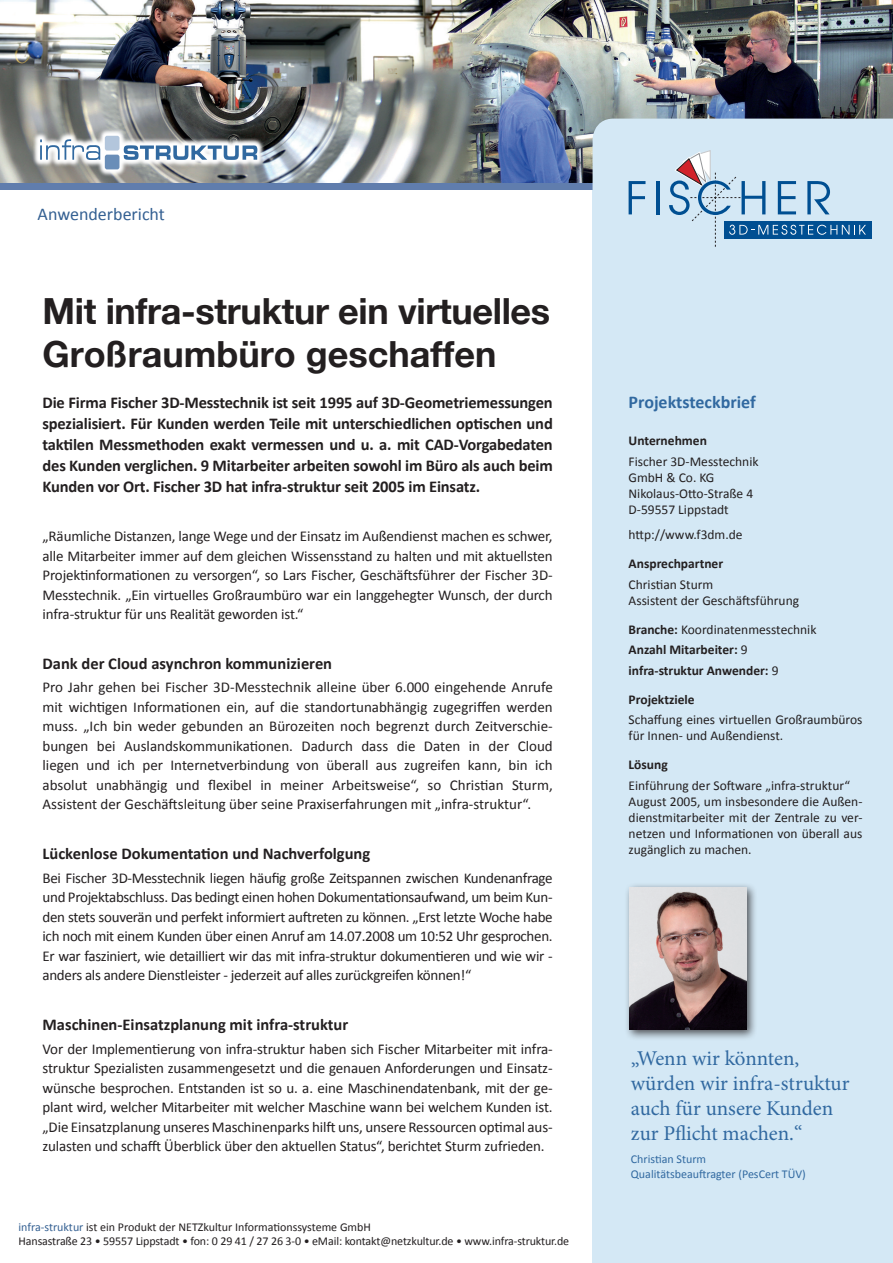
<style>
.page{position:relative;width:893px;height:1263px;background:#fff}
.page>*{position:absolute;margin:0;border:0;box-sizing:border-box;transform-origin:0 0}
.t1{font:700 36px/43.2px "Helvetica Neue";letter-spacing:-.01em;color:#231f20}
.t2{font:21px/25.2px "Minion Pro";color:#3169a0}
.t3{font:700 18px "Calibri";color:#3169a0}
.t4{font:18px "Calibri";color:#346092}
.t5{font:700 16.5px/21px "Calibri";color:#231f20;text-align:justify}
.t6{font:15px/19.5px "Calibri";letter-spacing:-.01em;color:#231f20;text-align:justify}
.t7{font:13.5px/16.2px "Calibri";color:#231f20}
.t8{font:700 13.5px/20.4px "Calibri";color:#231f20}
.t9{font:12px/14.4px "Calibri";letter-spacing:-.01em;color:#231f20}
.t10{font:12px/14.4px "Calibri";color:#3169a0}
.s1{color:#346092}
.s2{font-weight:400}
</style>
<div class="page">
<div style="left:593px;top:0;width:300px;height:1263px;background:#d4e8f5"></div>
<img style="left:0;top:0;width:893px;height:183px">
<svg style="left:32px;top:128px;width:233px;height:49px;background:#9e9f9d"></svg>
<svg style="left:40px;top:139px;width:60px;height:21px"></svg>
<svg style="left:124px;top:145px;width:133px;height:15px"></svg>
<div style="left:105px;top:155px;width:14px;height:14px;background:#6a8eb8;border-radius:2px"></div>
<div style="left:105px;top:136px;width:14px;height:15px;background:#b3c6dc;border-radius:2px"></div>
<div style="left:0;top:183px;width:893px;height:6px;background:#607dad"></div>
<div style="left:624px;top:882px;width:134px;height:159px;background:#231f20;opacity:.75"></div>
<img style="left:629px;top:888px;width:118px;height:142px">
<svg style="left:593px;top:119px;width:300px;height:120px"></svg>
<svg style="left:629px;top:181px;width:16px;height:33px"></svg>
<hr style="left:656px;top:181px;width:3px;height:33px;background:#004f92">
<div style="left:724px;top:221px;width:148px;height:17px;background:#004f92"></div>
<svg style="left:669px;top:150px;width:197px;height:97px"></svg>
<p class="t4" style="left:38px;top:203px;width:129px">Anwenderbericht</p>
<h1 class="t1" style="left:43px;top:289px;width:509px">Mit infra-struktur ein virtuelles<br>Großraumbüro geschaffen</h1>
<p class="t5" style="left:43px;top:392px;width:512px">Die Firma Fischer 3D-Messtechnik ist seit 1995 auf 3D-Geometriemessungen spezialisiert. Für Kunden werden Teile mit unterschiedlichen optischen und taktilen Messmethoden exakt vermessen und u. a. mit CAD-Vorgabedaten des Kunden verglichen. 9 Mitarbeiter arbeiten sowohl im Büro als auch beim Kunden vor Ort. Fischer 3D hat infra-struktur seit 2005 im Einsatz.</p>
<p class="t6" style="left:43px;top:526px;width:512px">„Räumliche Distanzen, lange Wege und der Einsatz im Außendienst machen es schwer, alle Mitarbeiter immer auf dem gleichen Wissensstand zu halten und mit aktuellsten Projektinformationen zu versorgen“, so Lars Fischer, Geschäftsführer der Fischer 3D-Messtechnik. „Ein virtuelles Großraumbüro war ein langgehegter Wunsch, der durch infra-struktur für uns Realität geworden ist.“</p>
<p class="t5" style="left:43px;top:653px;width:291px">Dank der Cloud asynchron kommunizieren</p>
<p class="t6" style="left:43px;top:678px;width:512px">Pro Jahr gehen bei Fischer 3D-Messtechnik alleine über 6.000 eingehende Anrufe mit wichtigen Informationen ein, auf die standortunabhängig zugegriffen werden muss. „Ich bin weder gebunden an Bürozeiten noch begrenzt durch Zeitverschie&shy;bungen bei Auslandskommunikationen. Dadurch dass die Daten in der Cloud liegen und ich per Internetverbindung von überall aus zugreifen kann, bin ich absolut unabhängig und flexibel in meiner Arbeitsweise“, so Christian Sturm, Assistent der Geschäftsleitung über seine Praxiserfahrungen mit „infra-struktur“.</p>
<p class="t5" style="left:43px;top:843px;width:329px">Lückenlose Dokumentation und Nachverfolgung</p>
<p class="t6" style="left:43px;top:868px;width:512px">Bei Fischer 3D-Messtechnik liegen häufig große Zeitspannen zwischen Kundenanfrage und Projektabschluss. Das bedingt einen hohen Dokumentationsaufwand, um beim Kun&shy;den stets souverän und perfekt informiert auftreten zu können. „Erst letzte Woche habe ich noch mit einem Kunden über einen Anruf am 14.07.2008 um 10:52 Uhr gesprochen.<br>Er war fasziniert, wie detailliert wir das mit infra-struktur dokumentieren und wie wir - anders als andere Dienstleister - jederzeit auf alles zurückgreifen können!“</p>
<p class="t5" style="left:43px;top:1014px;width:307px">Maschinen-Einsatzplanung mit infra-struktur</p>
<p class="t6" style="left:43px;top:1039px;width:512px">Vor der Implementierung von infra-struktur haben sich Fischer Mitarbeiter mit infra&shy;struktur Spezialisten zusammengesetzt und die genauen Anforderungen und Einsatz&shy;wünsche besprochen. Entstanden ist so u. a. eine Maschinendatenbank, mit der ge&shy;plant wird, welcher Mitarbeiter mit welcher Maschine wann bei welchem Kunden ist. „Die Einsatzplanung unseres Maschinenparks hilft uns, unsere Ressourcen optimal aus&shy;zulasten und schafft Überblick über den aktuellen Status“, berichtet Sturm zufrieden.</p>
<p class="t9" style="left:19px;top:1219px;width:552px"><span class="s1">infra-struktur</span> ist ein Produkt der NETZkultur Informationssysteme GmbH<br>Hansastraße 23 • 59557 Lippstadt • fon: 0 29 41 / 27 26 3-0 • eMail: kontakt@netzkultur.de • www.infra-struktur.de</p>
<p class="t3" style="left:629px;top:390px;width:129px">Projektsteckbrief</p>
<p class="t8" style="left:629px;top:431px;width:80px">Unternehmen</p>
<p class="t7" style="left:629px;top:453px;width:132px">Fischer 3D-Messtechnik<br>GmbH &amp; Co. KG<br>Nikolaus-Otto-Straße 4<br>D-59557 Lippstadt</p>
<p class="t7" style="left:629px;top:527px;width:116px">http://www.f3dm.de</p>
<p class="t8" style="left:629px;top:553px;width:96px">Ansprechpartner</p>
<p class="t7" style="left:629px;top:576px;width:172px">Christian Sturm<br>Assistent der Geschäftsführung</p>
<p class="t8" style="left:629px;top:619px;width:189px">Branche: <span class="s2">Koordinatenmesstechnik<br></span>Anzahl Mitarbeiter: <span class="s2">9 </span>infra-struktur Anwender: <span class="s2">9</span></p>
<p class="t8" style="left:629px;top:689px;width:68px">Projektziele</p>
<p class="t7" style="left:629px;top:711px;width:235px">Schaffung eines virtuellen Großraumbüros für Innen- und Außendienst.</p>
<p class="t8" style="left:629px;top:754px;width:41px">Lösung</p>
<p class="t7" style="left:629px;top:777px;width:235px">Einführung der Software „infra-struktur“ August 2005, um insbesondere die Außen&shy;dienstmitarbeiter mit der Zentrale zu ver&shy;netzen und Informationen von überall aus zugänglich zu machen.</p>
<h2 class="t2" style="left:631px;top:1045px;width:220px">„Wenn wir könnten, würden wir infra-struktur auch für unsere Kunden zur Pflicht machen.“</h2>
<p class="t10" style="left:631px;top:1152px;width:177px">Christian Sturm<br>Qualitätsbeauftragter (PesCert TÜV)</p>
</div>
